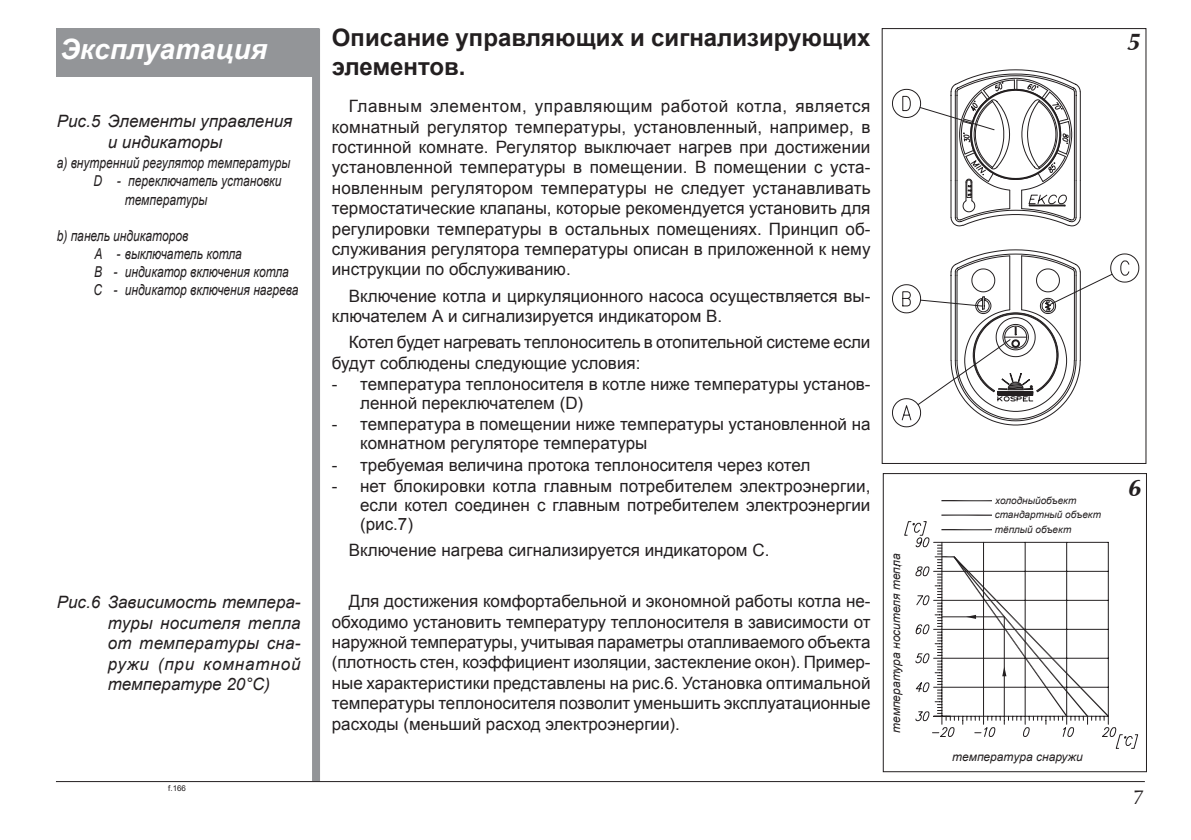
<style>
.page{position:relative;width:1191px;height:840px;background:#fff}
.page>*{position:absolute;margin:0;border:0;box-sizing:border-box;transform-origin:0 0}
.t1{font:italic 700 28px "Arial";color:#fff}
.t2{font:700 24px/28.8px "Arial";color:#231f20}
.t3{font:italic 700 24px "Ottawa";color:#231f20}
.t4{font:20px "Ottawa";color:#231f20}
.t5{font:17px/20.4px "Arial";color:#231f20}
.t6{font:italic 17px/20.4px "Arial";color:#231f20}
.t7{font:italic 15px/18px "Arial";color:#231f20;scale:.8 1}
.t8{font:italic 12px "Arial";color:#231f20}
.t9{font:italic 10px "Arial";color:#231f20}
.t10{font:8px "Arial";color:#231f20}
</style>
<div class="page">
<div style="left:312px;top:28px;width:8px;height:752px;background:#939598"></div>
<hr style="left:56px;top:780px;width:1088px;height:1px;background:#231f20">
<svg style="left:892px;top:69px;width:247px;height:358px"></svg>
<div style="left:57px;top:28px;width:262px;height:48px;background:#939598"></div>
<div style="left:882px;top:473px;width:265px;height:298px;border:1px solid #231f20"></div>
<svg style="left:915px;top:716px;width:208px;height:32px"></svg>
<svg style="left:1124px;top:734px;width:14px;height:14px"></svg>
<svg style="left:904px;top:500px;width:205px;height:216px"></svg>
<div style="left:992px;top:491px;width:129px;height:47px;background:#fff"></div>
<div style="left:887px;top:566px;width:23px;height:154px;background:#fff"></div>
<div style="left:950px;top:742px;width:141px;height:18px;background:#fff"></div>
<h2 class="t2" style="left:332px;top:24px;width:540px">Описание управляющих и сигнализирующих элементов.</h2>
<p class="t5" style="left:332px;top:96px;width:540px;text-align:justify;text-indent:17px">Главным элементом, управляющим работой котла, является комнатный регулятор температуры, установленный, например, в гостинной комнате. Регулятор выключает нагрев при достижении установленной температуры в помещении. В помещении с уста&shy;новленным регулятором температуры не следует устанавливать термостатические клапаны, которые рекомендуется установить для регулировки температуры в остальных помещениях. Принцип об&shy;служивания регулятора температуры описан в приложенной к нему инструкции по обслуживанию.</p>
<p class="t5" style="left:332px;top:285px;width:540px;text-indent:17px">Включение котла и циркуляционного насоса осуществляется вы&shy;ключателем А и сигнализируется индикатором В.</p>
<p class="t5" style="left:332px;top:332px;width:540px;text-indent:17px">Котел будет нагревать теплоноситель в отопительной системе если будут соблюдены следующие условия:</p>
<p class="t5" style="left:360px;top:374px;width:512px;line-height:18.8px;text-indent:-28px">- температура теплоносителя в котле ниже температуры установ&shy;ленной переключателем (D)</p>
<p class="t5" style="left:360px;top:415px;width:512px;line-height:18.8px;text-indent:-28px">- температура в помещении ниже температуры установленной на комнатном регуляторе температуры</p>
<p class="t5" style="left:332px;top:454px;width:480px">- требуемая величина протока теплоносителя через котел</p>
<p class="t5" style="left:360px;top:476px;width:512px;line-height:18.6px;text-align:justify;text-indent:-28px">- нет блокировки котла главным потребителем электроэнергии, если котел соединен с главным потребителем электроэнергии (рис.7)</p>
<p class="t5" style="left:349px;top:539px;width:422px">Включение нагрева сигнализируется индикатором С.</p>
<h1 class="t1" style="left:60px;top:30px;width:209px">Эксплуатация</h1>
<h2 class="t3" style="left:1126px;top:27px;width:15px">5</h2>
<p class="t6" style="left:108px;top:111px;width:186px;text-indent:-51px">Рис.5 Элементы управления и индикаторы</p>
<p class="t7" style="left:57px;top:154px;width:293px">а) внутренний регулятор температуры</p>
<p class="t7" style="left:93px;top:172px;width:237px">D - переключатель установки</p>
<p class="t7" style="left:125px;top:190px;width:105px">температуры</p>
<p class="t7" style="left:93px;top:226px;width:258px;text-indent:-37px">b) панель индикаторов<br>A - выключатель котла<br>B - индикатор включения котла<br>C - индикатор включения нагрева</p>
<h2 class="t3" style="left:1127px;top:473px;width:15px">6</h2>
<p class="t9" style="left:995px;top:493px;width:83px">холодныйобъект</p>
<p class="t9" style="left:994px;top:507px;width:108px">стандартный объект</p>
<p class="t9" style="left:994px;top:522px;width:78px">тёплый объект</p>
<p class="t8" style="left:888px;top:732px;width:181px;rotate:-90deg">температура носителя тепла</p>
<p class="t5" style="left:332px;top:590px;width:540px;text-align:justify;text-indent:17px">Для достижения комфортабельной и экономной работы котла не&shy;обходимо установить температуру теплоносителя в зависимости от наружной температуры, учитывая параметры отапливаемого объекта (плотность стен, коэффициент изоляции, застекление окон). Пример&shy;ные характеристики представлены на рис.6. Установка оптимальной температуры теплоносителя позволит уменьшить эксплуатационные расходы (меньший расход электроэнергии).</p>
<p class="t6" style="left:108px;top:592px;width:194px;text-align:justify;text-indent:-51px">Рис.6 Зависимость темпера&shy;туры носителя тепла от температуры сна&shy;ружи (при комнатной температуре 20°С)</p>
<p class="t10" style="left:168px;top:783px;width:19px">f.166</p>
<p class="t8" style="left:952px;top:748px;width:132px">температура снаружи</p>
<p class="t4" style="left:1133px;top:784px;width:13px">7</p>
</div>
